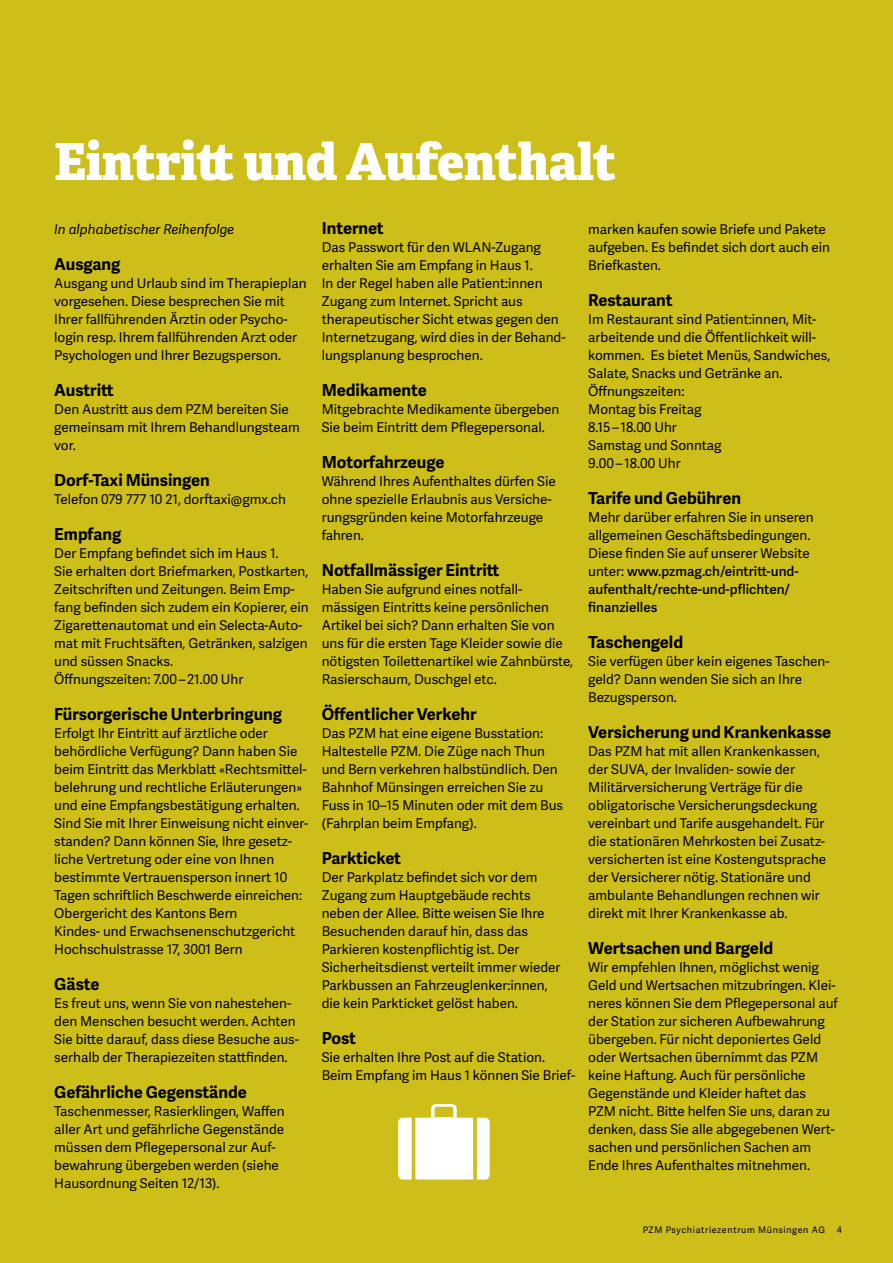
<style>
.page{position:relative;width:893px;height:1263px;background:#cebe1a}
.page>*{position:absolute;margin:0;border:0;box-sizing:border-box;transform-origin:0 0}
.t1{font:800 51px "Adelle";letter-spacing:-.01em;color:#fff}
.t2{font:700 16.5px "Adelle Sans";color:#000}
.t3{font:13.5px/18px "Adelle Sans";color:#000}
.t4{font:13.5px/18px "Adelle Sans Sb";color:#000}
.t5{font:italic 13.5px "Adelle Sans";color:#000}
.t6{font:9px "Adelle Sans";letter-spacing:.07em;color:#000}
.s1{font-family:"Adelle Sans"}
</style>
<div class="page">
<svg style="left:398px;top:1104px;width:92px;height:75px"></svg>
<h1 class="t1" style="left:54px;top:129px;width:564px">Eintritt und Aufenthalt</h1>
<p class="t5" style="left:54px;top:220px;width:181px">In alphabetischer Reihenfolge</p>
<p class="t2" style="left:54px;top:252px;width:68px">Ausgang</p>
<p class="t3" style="left:54px;top:274px;width:254px">Ausgang und Urlaub sind im Therapieplan vorgesehen. Diese besprechen Sie mit Ihrer fallführenden Ärztin oder Psycho&shy;login resp. Ihrem fallführenden Arzt oder Psychologen und Ihrer Bezugsperson.</p>
<p class="t2" style="left:54px;top:378px;width:61px">Austritt</p>
<p class="t3" style="left:54px;top:400px;width:247px">Den Austritt aus dem PZM bereiten Sie gemeinsam mit Ihrem Behandlungsteam vor.</p>
<p class="t2" style="left:54px;top:468px;width:157px">Dorf-Taxi Münsingen</p>
<p class="t3" style="left:54px;top:490px;width:233px">Telefon 079 777 10 21, dorftaxi@gmx.ch</p>
<p class="t2" style="left:54px;top:522px;width:69px">Empfang</p>
<p class="t3" style="left:54px;top:544px;width:256px">Der Empfang befindet sich im Haus 1.<br>Sie erhalten dort Briefmarken, Postkarten, Zeitschriften und Zeitungen. Beim Emp&shy;fang befinden sich zudem ein Kopierer, ein Zigarettenautomat und ein Selecta-Auto&shy;mat mit Fruchtsäften, Getränken, salzigen und süssen Snacks.<br>Öffnungszeiten: 7.00 – 21.00 Uhr</p>
<p class="t2" style="left:54px;top:702px;width:229px">Fürsorgerische Unterbringung</p>
<p class="t3" style="left:54px;top:724px;width:256px">Erfolgt Ihr Eintritt auf ärztliche oder behördliche Verfügung? Dann haben Sie beim Eintritt das Merkblatt «Rechtsmittel&shy;belehrung und rechtliche Erläuterungen» und eine Empfangsbestätigung erhalten.<br>Sind Sie mit Ihrer Einweisung nicht einver&shy;standen? Dann können Sie, Ihre gesetz&shy;liche Vertretung oder eine von Ihnen bestimmte Vertrauensperson innert 10<br>Tagen schriftlich Beschwerde einreichen:<br>Obergericht des Kantons Bern<br>Kindes- und Erwachsenenschutzgericht Hochschulstrasse 17, 3001 Bern</p>
<p class="t2" style="left:54px;top:972px;width:47px">Gäste</p>
<p class="t3" style="left:54px;top:994px;width:246px">Es freut uns, wenn Sie von nahestehen&shy;den Menschen besucht werden. Achten Sie bitte darauf, dass diese Besuche aus&shy;serhalb der Therapiezeiten stattfinden.</p>
<p class="t2" style="left:54px;top:1080px;width:194px">Gefährliche Gegenstände</p>
<p class="t3" style="left:54px;top:1102px;width:232px">Taschenmesser, Rasierklingen, Waffen aller Art und gefährliche Gegenstände müssen dem Pflegepersonal zur Auf&shy;bewahrung übergeben werden (siehe Hausordnung Seiten 12/13).</p>
<p class="t2" style="left:322px;top:216px;width:64px">Internet</p>
<p class="t3" style="left:322px;top:238px;width:245px">Das Passwort für den WLAN-Zugang erhalten Sie am Empfang in Haus 1.<br>In der Regel haben alle Patient:innen Zugang zum Internet. Spricht aus therapeutischer Sicht etwas gegen den Internetzugang, wird dies in der Behand&shy;lungsplanung besprochen.</p>
<p class="t2" style="left:322px;top:378px;width:107px">Medikamente</p>
<p class="t3" style="left:322px;top:400px;width:239px">Mitgebrachte Medikamente übergeben<br>Sie beim Eintritt dem Pflegepersonal.</p>
<p class="t2" style="left:322px;top:450px;width:124px">Motorfahrzeuge</p>
<p class="t3" style="left:322px;top:472px;width:235px">Während Ihres Aufenthaltes dürfen Sie ohne spezielle Erlaubnis aus Versiche&shy;rungsgründen keine Motorfahrzeuge fahren.</p>
<p class="t2" style="left:322px;top:558px;width:179px">Notfallmässiger Eintritt</p>
<p class="t3" style="left:322px;top:580px;width:253px">Haben Sie aufgrund eines notfall&shy;mässigen Eintritts keine persönlichen Artikel bei sich? Dann erhalten Sie von uns für die ersten Tage Kleider sowie die nötigsten Toilettenartikel wie Zahnbürste, Rasierschaum, Duschgel etc.</p>
<p class="t2" style="left:322px;top:702px;width:156px">Öffentlicher Verkehr</p>
<p class="t3" style="left:322px;top:724px;width:243px">Das PZM hat eine eigene Busstation:<br>Haltestelle PZM. Die Züge nach Thun und Bern verkehren halbstündlich. Den Bahnhof Münsingen erreichen Sie zu Fuss in 10–15 Minuten oder mit dem Bus (Fahrplan beim Empfang).</p>
<p class="t2" style="left:322px;top:846px;width:81px">Parkticket</p>
<p class="t3" style="left:322px;top:868px;width:240px">Der Parkplatz befindet sich vor dem Zugang zum Hauptgebäude rechts neben der Allee. Bitte weisen Sie Ihre Besuchenden darauf hin, dass das Parkieren kostenpflichtig ist. Der Sicherheitsdienst verteilt immer wieder Parkbussen an Fahrzeuglenker:innen, die kein Parkticket gelöst haben.</p>
<p class="t2" style="left:322px;top:1026px;width:36px">Post</p>
<p class="t3" style="left:322px;top:1048px;width:255px">Sie erhalten Ihre Post auf die Station.<br>Beim Empfang im Haus 1 können Sie Brief-</p>
<p class="t3" style="left:588px;top:220px;width:243px">marken kaufen sowie Briefe und Pakete aufgeben. Es befindet sich dort auch ein<br>Briefkasten.</p>
<p class="t2" style="left:588px;top:288px;width:86px">Restaurant</p>
<p class="t3" style="left:588px;top:310px;width:244px">Im Restaurant sind Patient:innen, Mit&shy;arbeitende und die Öffentlichkeit will&shy;kommen. Es bietet Menüs, Sandwiches,<br>Salate, Snacks und Getränke an.<br>Öffnungszeiten:<br>Montag bis Freitag<br>8.15 – 18.00 Uhr<br>Samstag und Sonntag<br>9.00 – 18.00 Uhr</p>
<p class="t2" style="left:588px;top:486px;width:154px">Tarife und Gebühren</p>
<p class="t3" style="left:588px;top:508px;width:227px">Mehr darüber erfahren Sie in unseren allgemeinen Geschäftsbedingungen.<br>Diese finden Sie auf unserer Website</p>
<p class="t4" style="left:588px;top:562px;width:212px"><span class="s1">unter:</span> www.pzmag.ch/eintritt-und&shy;aufenthalt/rechte-und-pflichten/ finanzielles</p>
<p class="t2" style="left:588px;top:630px;width:96px">Taschengeld</p>
<p class="t3" style="left:588px;top:652px;width:243px">Sie verfügen über kein eigenes Taschen&shy;geld? Dann wenden Sie sich an Ihre<br>Bezugsperson.</p>
<p class="t2" style="left:588px;top:720px;width:245px">Versicherung und Krankenkasse</p>
<p class="t3" style="left:588px;top:742px;width:240px">Das PZM hat mit allen Krankenkassen, der SUVA, der Invaliden- sowie der Militärversicherung Verträge für die obligatorische Versicherungsdeckung vereinbart und Tarife ausgehandelt. Für die stationären Mehrkosten bei Zusatz&shy;versicherten ist eine Kostengutsprache der Versicherer nötig. Stationäre und ambulante Behandlungen rechnen wir direkt mit Ihrer Krankenkasse ab.</p>
<p class="t2" style="left:588px;top:936px;width:186px">Wertsachen und Bargeld</p>
<p class="t3" style="left:588px;top:958px;width:251px">Wir empfehlen Ihnen, möglichst wenig Geld und Wertsachen mitzubringen. Klei&shy;neres können Sie dem Pflegepersonal auf der Station zur sicheren Aufbewahrung übergeben. Für nicht deponiertes Geld oder Wertsachen übernimmt das PZM keine Haftung. Auch für persönliche Gegenstände und Kleider haftet das<br>PZM nicht. Bitte helfen Sie uns, daran zu denken, dass Sie alle abgegebenen Wert&shy;sachen und persönlichen Sachen am Ende Ihres Aufenthaltes mitnehmen.</p>
<p class="t6" style="left:643px;top:1223px;width:184px">PZM Psychiatriezentrum Münsingen AG</p>
<p class="t6" style="left:837px;top:1223px;width:6px">4</p>
</div>
